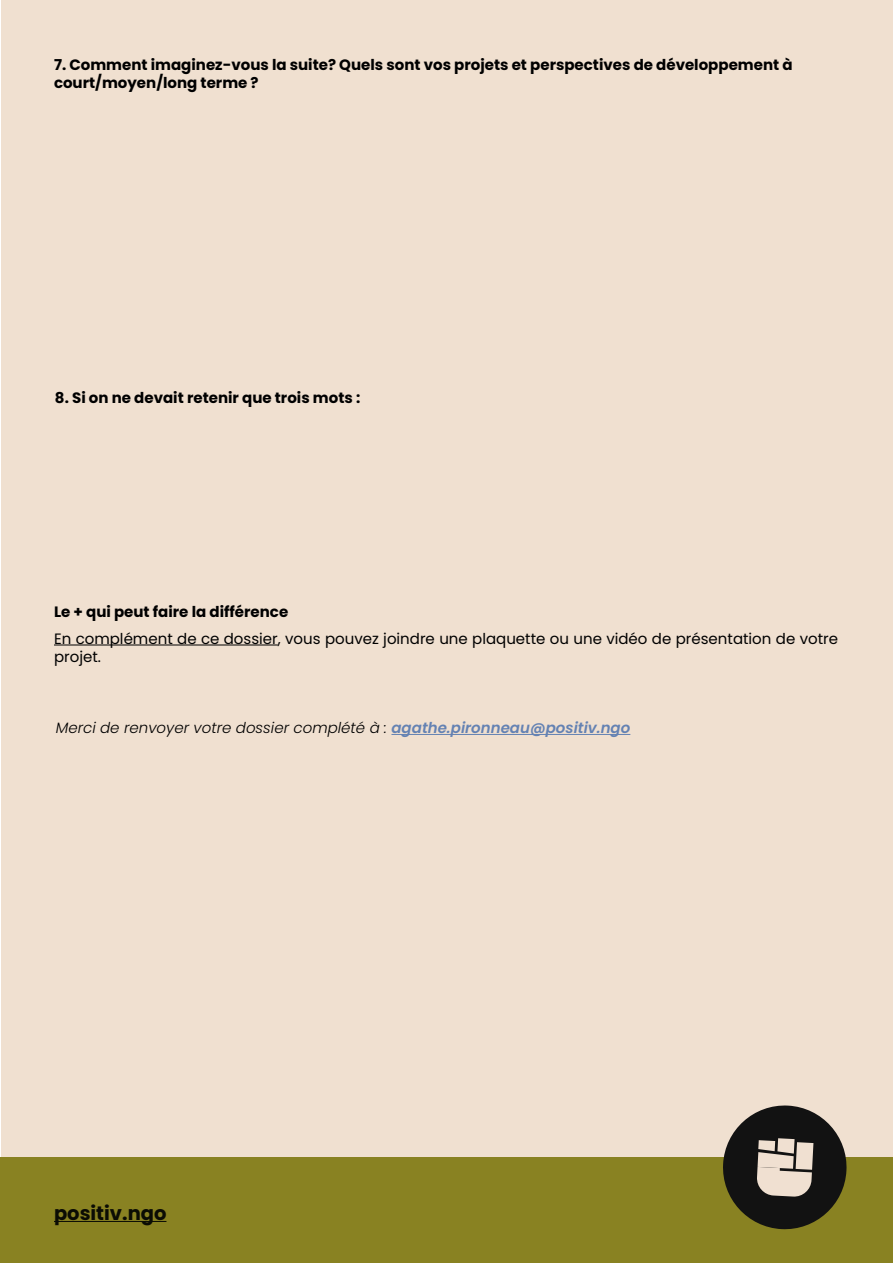
<style>
.page{position:relative;width:893px;height:1263px;background:#fff}
.page>*{position:absolute;margin:0;border:0;box-sizing:border-box;transform-origin:0 0}
.t1{font:700 19.5px "Poppins";color:#0b0c04}
.t2{font:700 15px/18px "Poppins";color:#000}
.t3{font:15px/18px "Poppins";color:#000}
.t4{font:italic 300 15px "Poppins";color:#000}
.s1{font-weight:600;color:#6482b3}
</style>
<div class="page">
<div style="left:1px;top:1px;width:891px;height:1261px;background:#f0e0d0"></div>
<hr style="left:391px;top:734px;width:239px;height:1px;background:#6482b3">
<hr style="left:54px;top:645px;width:224px;height:1px;background:#000">
<div style="left:0;top:1158px;width:893px;height:105px;background:#898222"></div>
<svg style="left:721px;top:1105px;width:127px;height:125px"></svg>
<hr style="left:54px;top:1221px;width:112px;height:1px;background:#0b0c04">
<p class="t2" style="left:54px;top:56px;width:740px">7. Comment imaginez-vous la suite? Quels sont vos projets et perspectives de développement à court/moyen/long terme ?</p>
<p class="t2" style="left:55px;top:389px;width:307px">8. Si on ne devait retenir que trois mots :</p>
<p class="t2" style="left:54px;top:603px;width:236px">Le + qui peut faire la différence</p>
<p class="t3" style="left:54px;top:630px;width:786px">En complément de ce dossier, vous pouvez joindre une plaquette ou une vidéo de présentation de votre projet.</p>
<p class="t4" style="left:56px;top:719px;width:576px">Merci de renvoyer votre dossier complété à : <span class="s1">agathe.pironneau@positiv.ngo</span></p>
<h1 class="t1" style="left:54px;top:1202px;width:114px">positiv.ngo</h1>
</div>
